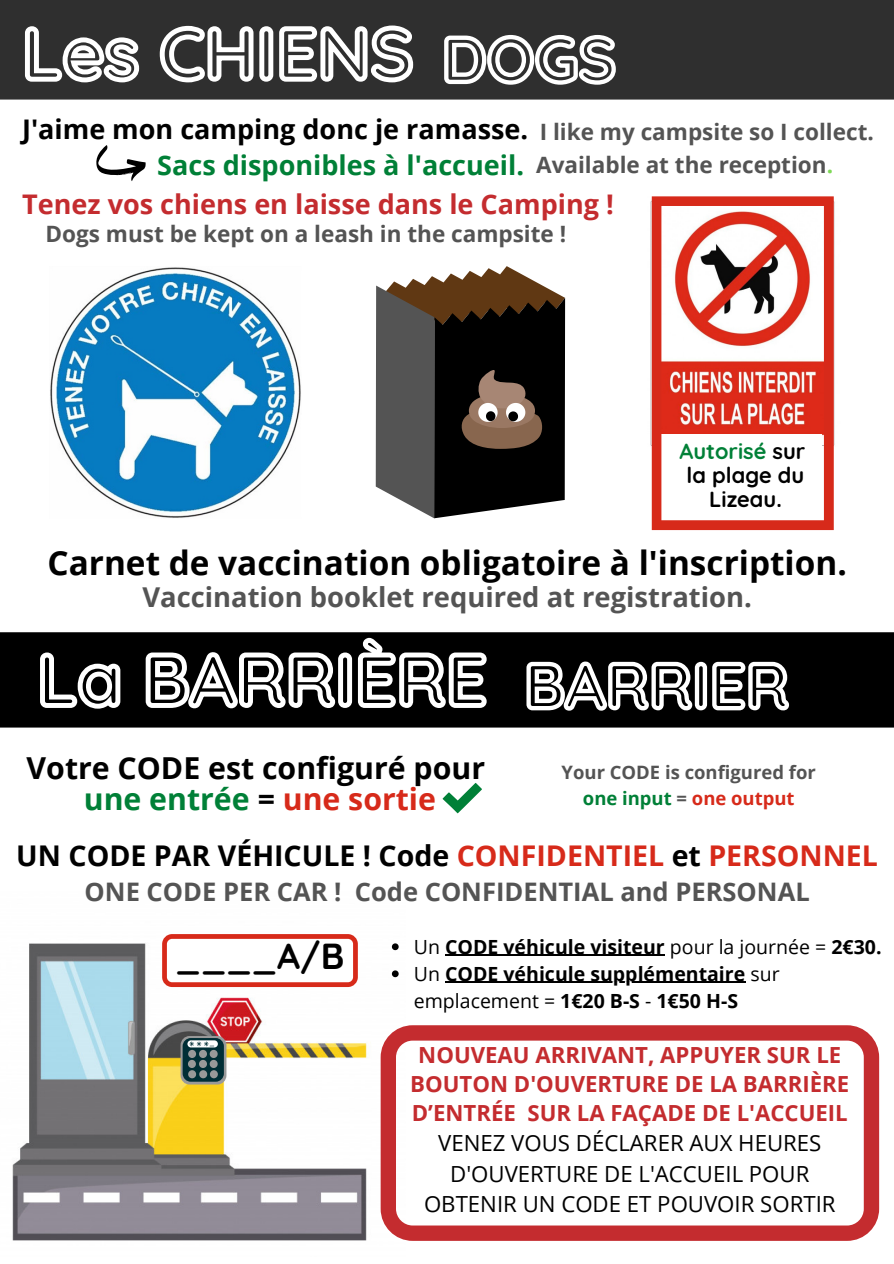
<style>
.page{position:relative;width:894px;height:1264px;background:#fff}
.page>*{position:absolute;margin:0;border:0;box-sizing:border-box;transform-origin:0 0}
.t1{font:700 36px "Quicksand";color:#000}
.t2{font:700 33.3px "Open Sans";color:#000}
.t3{font:700 30.3px "Open Sans";color:#000}
.t4{font:700 30.3px "Open Sans";color:#008037}
.t5{font:700 28.5px "Open Sans";color:#000}
.t6{font:700 27.3px "Open Sans";color:#545454}
.t7{font:700 27px "Open Sans";color:#c42c2f}
.t8{font:700 27px "Open Sans";color:#000}
.t9{font:700 27px "Open Sans";color:#008037}
.t10{font:700 25.5px "Open Sans";color:#545454}
.t11{font:700 22.5px "Open Sans";color:#545454}
.t12{font:700 22.2px/29.1px "Open Sans";color:#c42c2f;text-align:center}
.t13{font:22.2px/30.2px "Open Sans";color:#000;text-align:center}
.t14{font:700 21.9px "Quicksand";color:#000}
.t15{font:700 21.9px "Quicksand";color:#008037}
.t16{font:700 19.5px/27px "Open Sans";color:#000}
.t17{font:700 18.45px/25.3px "Open Sans";color:#545454;text-align:center}
.s1{color:#7ed957}
.s2{color:#000}
.s3{color:#d72a1a}
.s4{color:#008037}
.s5{font-weight:400}
</style>
<div class="page">
<img style="left:12px;top:943px;width:387px;height:298px">
<img style="left:50px;top:267px;width:251px;height:251px">
<svg style="left:375px;top:266px;width:190px;height:252px;background:#47403a"></svg>
<svg style="left:96px;top:145px;width:50px;height:36px"></svg>
<svg style="left:651px;top:196px;width:182px;height:334px"></svg>
<svg style="left:442px;top:783px;width:40px;height:30px"></svg>
<svg style="left:180px;top:1035px;width:46px;height:49px"></svg>
<div style="left:182px;top:1038px;width:42px;height:43px;background:#002e35;border-radius:8px"></div>
<svg style="left:187px;top:1040px;width:31px;height:7px"></svg>
<svg style="left:188px;top:1041px;width:29px;height:37px"></svg>
<svg style="left:162px;top:934px;width:196px;height:53px"></svg>
<svg style="left:380px;top:1025px;width:498px;height:215px"></svg>
<div style="left:0;top:0;width:893px;height:100px;background:#2f2f2f"></div>
<svg style="left:21px;top:22px;width:396px;height:64px"></svg>
<div style="left:0;top:632px;width:893px;height:95px;background:#000"></div>
<svg style="left:36px;top:633px;width:454px;height:79px"></svg>
<svg style="left:392px;top:943px;width:6px;height:7px"></svg>
<hr style="left:445px;top:954px;width:219px;height:1px;background:#000">
<svg style="left:392px;top:970px;width:6px;height:7px"></svg>
<hr style="left:445px;top:981px;width:300px;height:1px;background:#000">
<svg style="left:440px;top:32px;width:179px;height:56px"></svg>
<svg style="left:522px;top:658px;width:270px;height:56px"></svg>
<p class="t8" style="left:22px;top:110px;width:507px">J'aime mon camping donc je ramasse.</p>
<p class="t11" style="left:539px;top:116px;width:335px">I like my campsite so I collect.</p>
<p class="t9" style="left:157px;top:146px;width:368px">Sacs disponibles à l'accueil.</p>
<p class="t11" style="left:536px;top:149px;width:298px">Available at the reception<span class="s1">.</span></p>
<p class="t7" style="left:22px;top:185px;width:593px">Tenez vos chiens en laisse dans le Camping !</p>
<p class="t11" style="left:46px;top:218px;width:522px">Dogs must be kept on a leash in the campsite !</p>
<p class="t15" style="left:679px;top:437px;width:127px">Autorisé <span class="s2">sur</span></p>
<p class="t14" style="left:686px;top:461px;width:119px">la plage du</p>
<p class="t14" style="left:709px;top:485px;width:74px">Lizeau.</p>
<p class="t2" style="left:47px;top:539px;width:800px">Carnet de vaccination obligatoire à l'inscription.</p>
<p class="t6" style="left:142px;top:578px;width:610px">Vaccination booklet required at registration.</p>
<p class="t3" style="left:27px;top:746px;width:460px">Votre CODE est configuré pour</p>
<p class="t4" style="left:84px;top:778px;width:353px">une entrée <span class="s2">=</span> <span class="s3">une sortie</span></p>
<p class="t17" style="left:561px;top:759px;width:256px">Your CODE is configured for <span class="s4">one input</span> = <span class="s3">one output</span></p>
<p class="t5" style="left:16px;top:835px;width:863px">UN CODE PAR VÉHICULE ! Code <span class="s3">CONFIDENTIEL</span> et <span class="s3">PERSONNEL</span></p>
<p class="t10" style="left:85px;top:873px;width:726px">ONE CODE PER CAR ! Code CONFIDENTIAL and PERSONAL</p>
<p class="t16" style="left:413px;top:932px;width:469px"><span class="s5">Un</span> CODE véhicule visiteur <span class="s5">pour la journée =</span> 2€30.</p>
<p class="t16" style="left:413px;top:959px;width:367px"><span class="s5">Un</span> CODE véhicule supplémentaire <span class="s5">sur emplacement =</span> 1€20 B-S <span class="s5">-</span> 1€50 H-S</p>
<p class="t1" style="left:176px;top:932px;width:170px">____A/B</p>
<p class="t12" style="left:410px;top:1039px;width:440px">NOUVEAU ARRIVANT, APPUYER SUR LE<br>BOUTON D'OUVERTURE DE LA BARRIÈRE<br>D’ENTRÉE SUR LA FAÇADE DE L'ACCUEIL</p>
<p class="t13" style="left:424px;top:1127px;width:413px">VENEZ VOUS DÉCLARER AUX HEURES<br>D'OUVERTURE DE L'ACCUEIL POUR<br>OBTENIR UN CODE ET POUVOIR SORTIR</p>
</div>
